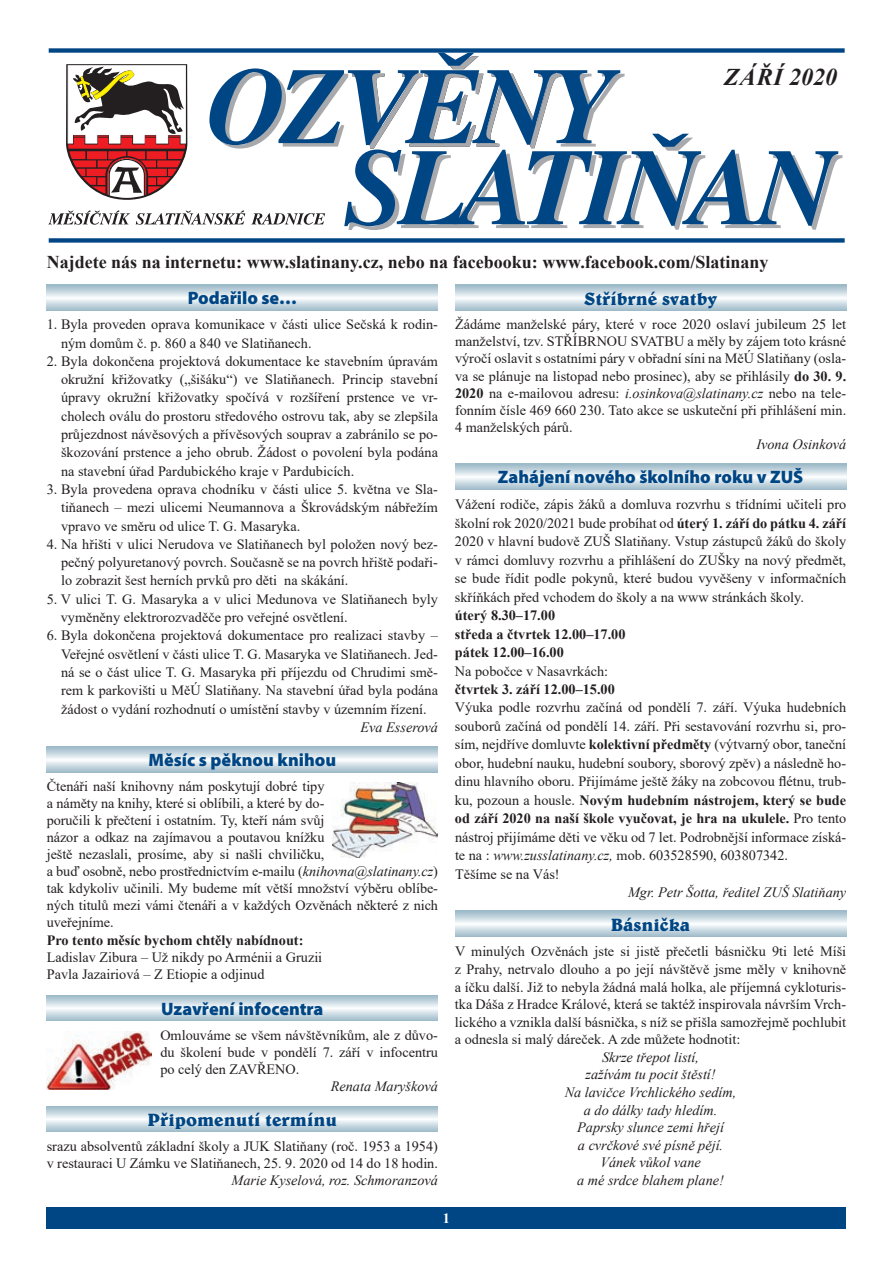
<style>
.page{position:relative;width:893px;height:1263px;background:#fff}
.page>*{position:absolute;margin:0;border:0;box-sizing:border-box;transform-origin:0 0}
.t1{font:italic 700 24px "Times New Roman";letter-spacing:.015em;color:#231f20}
.t2{font:700 18px "Times New Roman";color:#231f20}
.t3{font:900 18px "Myriad Pro";color:#004684}
.t4{font:700 18px "Belwe AT";color:#004684}
.t5{font:14.25px/17.1px "Times New Roman";color:#231f20;text-align:justify}
.t6{font:italic 14.25px/17.5px "Times New Roman";color:#231f20;text-align:center}
.t7{font:700 14.25px/18.5px "Times New Roman";color:#231f20}
.t8{font:700 14.25px "Times New Roman";color:#fff}
.s1{font-style:italic}
.s2{font-weight:700}
</style>
<div class="page">
<div style="left:47px;top:1208px;width:799px;height:21px;background:#004684"></div>
<div style="left:49px;top:48px;width:796px;height:5px;background:#004684"></div>
<div style="left:49px;top:238px;width:796px;height:5px;background:#004684"></div>
<svg style="left:48px;top:53px;width:794px;height:177px"></svg>
<svg style="left:455px;top:285px;width:391px;height:25px"></svg>
<svg style="left:47px;top:995px;width:391px;height:25px"></svg>
<svg style="left:47px;top:747px;width:391px;height:25px"></svg>
<img style="left:333px;top:782px;width:105px;height:76px">
<img style="left:47px;top:1031px;width:105px;height:58px">
<svg style="left:455px;top:464px;width:391px;height:25px"></svg>
<svg style="left:47px;top:285px;width:391px;height:25px"></svg>
<svg style="left:47px;top:1106px;width:391px;height:25px"></svg>
<svg style="left:455px;top:911px;width:391px;height:25px"></svg>
<h1 class="t1" style="left:724px;top:60px;width:114px">ZÁŘÍ 2020</h1>
<p class="t2" style="left:47px;top:249px;width:723px">Najdete nás na internetu: www.slatinany.cz, nebo na facebooku: www.facebook.com/Slatinany</p>
<p class="t4" style="left:584px;top:287px;width:135px">Stříbrné svatby</p>
<p class="t3" style="left:188px;top:286px;width:111px">Podařilo se…</p>
<p class="t5" style="left:61px;top:315px;width:378px;line-height:18.3px;text-indent:-14px">1. Byla proveden oprava komunikace v části ulice Sečská k rodin&shy;ným domům č. p. 860 a 840 ve Slatiňanech.</p>
<p class="t5" style="left:61px;top:351px;width:378px;line-height:18.3px;text-indent:-14px">2. Byla dokončena projektová dokumentace ke stavebním úpravám okružní křižovatky („šišáku“) ve Slatiňanech. Princip stavební úpravy okružní křižovatky spočívá v rozšíření prstence ve vr&shy;cholech oválu do prostoru středového ostrovu tak, aby se zlepšila průjezdnost návěsových a přívěsových souprav a zabránilo se po&shy;škozování prstence a jeho obrub. Žádost o povolení byla podána na stavební úřad Pardubického kraje v Pardubicích.</p>
<p class="t5" style="left:61px;top:480px;width:378px;line-height:18.3px;text-indent:-14px">3. Byla provedena oprava chodníku v části ulice 5. května ve Sla&shy;tiňanech – mezi ulicemi Neumannova a Škrovádským nábřežím vpravo ve směru od ulice T. G. Masaryka.</p>
<p class="t5" style="left:61px;top:534px;width:378px;line-height:18.3px;text-indent:-14px">4. Na hřišti v ulici Nerudova ve Slatiňanech byl položen nový bez&shy;pečný polyuretanový povrch. Současně se na povrch hřiště podaři&shy;lo zobrazit šest herních prvků pro děti na skákání.</p>
<p class="t5" style="left:61px;top:589px;width:379px;line-height:18.3px;text-indent:-14px">5. V ulici T. G. Masaryka a v ulici Medunova ve Slatiňanech byly vyměněny elektrorozvaděče pro veřejné osvětlení.</p>
<p class="t5" style="left:61px;top:626px;width:378px;line-height:18.3px;text-indent:-14px">6. Byla dokončena projektová dokumentace pro realizaci stavby – Veřejné osvětlení v části ulice T. G. Masaryka ve Slatiňanech. Jed&shy;ná se o část ulice T. G. Masaryka při příjezdu od Chrudimi smě&shy;rem k parkovišti u MěÚ Slatiňany. Na stavební úřad byla podána žádost o vydání rozhodnutí o umístění stavby v územním řízení.</p>
<p class="t6" style="left:361px;top:718px;width:79px">Eva Esserová</p>
<p class="t3" style="left:149px;top:748px;width:189px">Měsíc s pěknou knihou</p>
<p class="t5" style="left:47px;top:777px;width:393px;text-align:left">Čtenáři naší knihovny nám poskytují dobré tipy<br>a náměty na knihy, které si oblíbili, a které by do-<br>poručili k přečtení i ostatním. Ty, kteří nám svůj<br>názor a odkaz na zajímavou a poutavou knížku<br>ještě nezaslali, prosíme, aby si našli chviličku,<br>a buď osobně, nebo prostřednictvím e-mailu (<span class="s1">knihovna@slatinany.cz</span>) tak kdykoliv učinili. My budeme mít větší množství výběru oblíbe&shy;ných titulů mezi vámi čtenáři a v každých Ozvěnách některé z nich uveřejníme.</p>
<p class="t7" style="left:47px;top:930px;width:258px">Pro tento měsíc bychom chtěly nabídnout:</p>
<p class="t5" style="left:47px;top:948px;width:277px">Ladislav Zibura – Už nikdy po Arménii a Gruzii<br>Pavla Jazairiová – Z Etiopie a odjinud</p>
<p class="t3" style="left:161px;top:996px;width:164px">Uzavření infocentra</p>
<p class="t5" style="left:160px;top:1026px;width:279px">Omlouváme se všem návštěvníkům, ale z důvo&shy;du školení bude v pondělí 7. září v infocentru po celý den ZAVŘENO.</p>
<p class="t6" style="left:331px;top:1077px;width:109px">Renata Maryšková</p>
<p class="t4" style="left:148px;top:1108px;width:191px">Připomenutí termínu</p>
<p class="t5" style="left:47px;top:1137px;width:393px">srazu absolventů základní školy a JUK Slatiňany (roč. 1953 a 1954) v restauraci U Zámku ve Slatiňanech, 25. 9. 2020 od 14 do 18 hodin.</p>
<p class="t6" style="left:231px;top:1171px;width:208px">Marie Kyselová, roz. Schmoranzová</p>
<p class="t5" style="left:455px;top:315px;width:393px">Žádáme manželské páry, které v roce 2020 oslaví jubileum 25 let manželství, tzv. STŘÍBRNOU SVATBU a měly by zájem toto krásné výročí oslavit s ostatními páry v obřadní síni na MěÚ Slatiňany (osla&shy;va se plánuje na listopad nebo prosinec), aby se přihlásily <span class="s2">do 30. 9.<br>2020</span> na e-mailovou adresu: <span class="s1">i.osinkova@slatinany.cz</span> nebo na tele&shy;fonním čísle 469 660 230. Tato akce se uskuteční při přihlášení min.<br>4 manželských párů.</p>
<p class="t6" style="left:756px;top:435px;width:91px">Ivona Osinková</p>
<p class="t3" style="left:498px;top:465px;width:307px">Zahájení nového školního roku v ZUŠ</p>
<p class="t5" style="left:455px;top:495px;width:393px;line-height:18.5px">Vážení rodiče, zápis žáků a domluva rozvrhu s třídními učiteli pro školní rok 2020/2021 bude probíhat od <span class="s2">úterý 1. září do pátku 4. září </span>2020 v hlavní budově ZUŠ Slatiňany. Vstup zástupců žáků do školy v rámci domluvy rozvrhu a přihlášení do ZUŠky na nový předmět, se bude řídit podle pokynů, které budou vyvěšeny v informačních skříňkách před vchodem do školy a na www stránkách školy.</p>
<p class="t7" style="left:455px;top:606px;width:172px">úterý 8.30–17.00<br>středa a čtvrtek 12.00–17.00 pátek 12.00–16.00</p>
<p class="t5" style="left:455px;top:662px;width:155px">Na pobočce v Nasavrkách:</p>
<p class="t7" style="left:455px;top:679px;width:161px">čtvrtek 3. září 12.00–15.00</p>
<p class="t5" style="left:455px;top:698px;width:393px;line-height:18.5px;text-align:left">Výuka podle rozvrhu začíná od pondělí 7. září. Výuka hudebních souborů začíná od pondělí 14. září. Při sestavování rozvrhu si, pro&shy;sím, nejdříve domluvte <span class="s2">kolektivní předměty</span> (výtvarný obor, taneční obor, hudební nauku, hudební soubory, sborový zpěv) a následně ho&shy;dinu hlavního oboru. Přijímáme ještě žáky na zobcovou flétnu, trub&shy;ku, pozoun a housle. <span class="s2">Novým hudebním nástrojem, který se bude od září 2020 na naší škole vyučovat, je hra na ukulele.</span> Pro tento nástroj přijímáme děti ve věku od 7 let. Podrobnější informace získá&shy;te na : <span class="s1">www.zusslatinany.cz,</span> mob. 603528590, 603807342.<br>Těšíme se na Vás!</p>
<p class="t6" style="left:628px;top:883px;width:220px">Mgr. Petr Šotta, ředitel ZUŠ Slatiňany</p>
<p class="t4" style="left:611px;top:913px;width:81px">Básnička</p>
<p class="t5" style="left:455px;top:942px;width:393px;line-height:17.5px">V minulých Ozvěnách jste si jistě přečetli básničku 9ti leté Míši z Prahy, netrvalo dlouho a po její návštěvě jsme měly v knihovně a íčku další. Již to nebyla žádná malá holka, ale příjemná cykloturis&shy;tka Dáša z Hradce Králové, která se taktéž inspirovala návrším Vrch&shy;lického a vznikla další básnička, s níž se přišla samozřejmě pochlubit a odnesla si malý dáreček. A zde můžete hodnotit:</p>
<p class="t6" style="left:565px;top:1048px;width:173px">Skrze třepot listí,<br>zažívám tu pocit štěstí!<br>Na lavičce Vrchlického sedím, a do dálky tady hledím.<br>Paprsky slunce zemi hřejí<br>a cvrčkové své písně pějí.<br>Vánek vůkol vane<br>a mé srdce blahem plane!</p>
<p class="t8" style="left:443px;top:1208px;width:9px">1</p>
</div>
